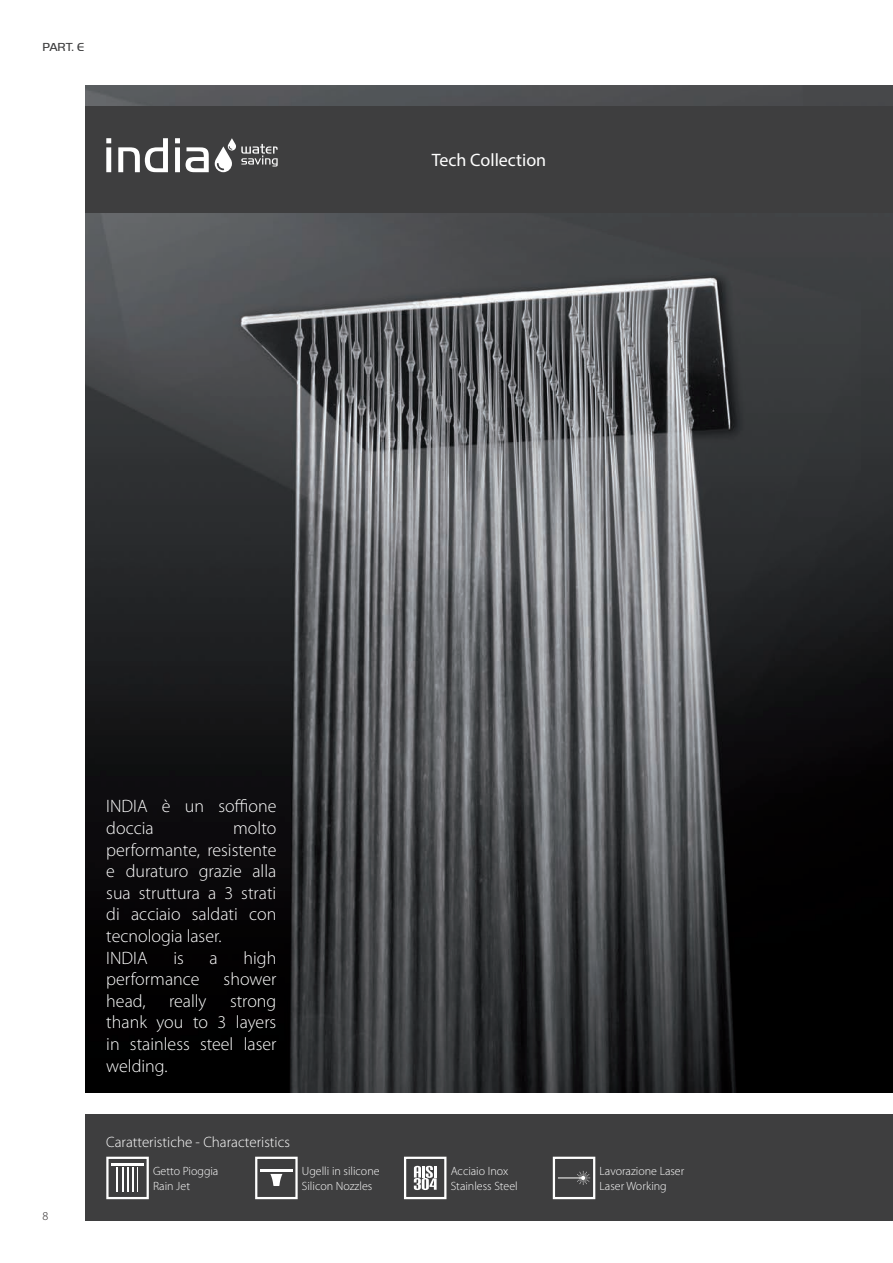
<style>
.page{position:relative;width:893px;height:1263px;background:#fff}
.page>*{position:absolute;margin:0;border:0;box-sizing:border-box;transform-origin:0 0}
.t1{font:300 18px/21.6px "Myriad Pro";color:#fff}
.t2{font:18px "Myriad Pro";color:#fff}
.t3{font:300 15px "Myriad Pro";color:#fff}
.t4{font:300 12px/14.4px "Myriad Pro";color:#fff}
.t5{font:12px "Handel Got D Ligh";color:#3e3e3f}
.t6{font:300 12px "Myriad Pro";color:#231f20}
</style>
<div class="page">
<div style="left:85px;top:1114px;width:808px;height:106px;background:#3e3e3f"></div>
<img style="left:85px;top:85px;width:808px;height:1008px">
<div style="left:85px;top:106px;width:808px;height:107px;background:#3e3e3f"></div>
<svg style="left:106px;top:138px;width:103px;height:34px"></svg>
<svg style="left:215px;top:138px;width:63px;height:34px"></svg>
<hr style="left:111px;top:1164px;width:33px;height:2px;background:#fff">
<svg style="left:117px;top:1168px;width:21px;height:24px"></svg>
<div style="left:106px;top:1157px;width:43px;height:42px;border:2px solid #fff"></div>
<hr style="left:260px;top:1170px;width:33px;height:2px;background:#fff">
<svg style="left:270px;top:1174px;width:12px;height:12px"></svg>
<div style="left:255px;top:1157px;width:43px;height:42px;border:2px solid #fff"></div>
<svg style="left:414px;top:1166px;width:23px;height:24px"></svg>
<div style="left:404px;top:1157px;width:42px;height:42px;border:2px solid #fff"></div>
<svg style="left:558px;top:1171px;width:32px;height:14px"></svg>
<div style="left:553px;top:1157px;width:42px;height:42px;border:2px solid #fff"></div>
<p class="t5" style="left:43px;top:40px;width:43px">PART. E</p>
<p class="t2" style="left:432px;top:149px;width:116px">Tech Collection</p>
<p class="t6" style="left:43px;top:1209px;width:7px">8</p>
<p class="t1" style="left:106px;top:795px;width:172px">INDIA è un soffione doccia</p>
<p class="t1" style="left:106px;top:817px;width:172px;text-indent:127px">molto performante, resistente e duraturo grazie alla sua struttura a 3 strati di acciaio saldati con tecnologia laser.<br>INDIA</p>
<p class="t1" style="left:173px;top:947px;width:12px">is</p>
<p class="t1" style="left:210px;top:947px;width:10px">a</p>
<p class="t1" style="left:244px;top:947px;width:34px">high</p>
<p class="t1" style="left:106px;top:968px;width:95px">performance</p>
<p class="t1" style="left:224px;top:968px;width:54px">shower</p>
<p class="t1" style="left:106px;top:990px;width:41px">head,</p>
<p class="t1" style="left:169px;top:990px;width:39px">really</p>
<p class="t1" style="left:106px;top:990px;width:172px;text-align:justify;text-indent:124px">strong thank you to 3 layers in stainless steel laser welding.</p>
<p class="t3" style="left:106px;top:1133px;width:185px">Caratteristiche - Characteristics</p>
<p class="t4" style="left:153px;top:1164px;width:67px">Getto Pioggia<br>Rain Jet</p>
<p class="t4" style="left:302px;top:1164px;width:79px">Ugelli in silicone<br>Silicon Nozzles</p>
<p class="t4" style="left:451px;top:1164px;width:68px">Acciaio Inox<br>Stainless Steel</p>
<p class="t4" style="left:600px;top:1164px;width:86px">Lavorazione Laser<br>Laser Working</p>
</div>
